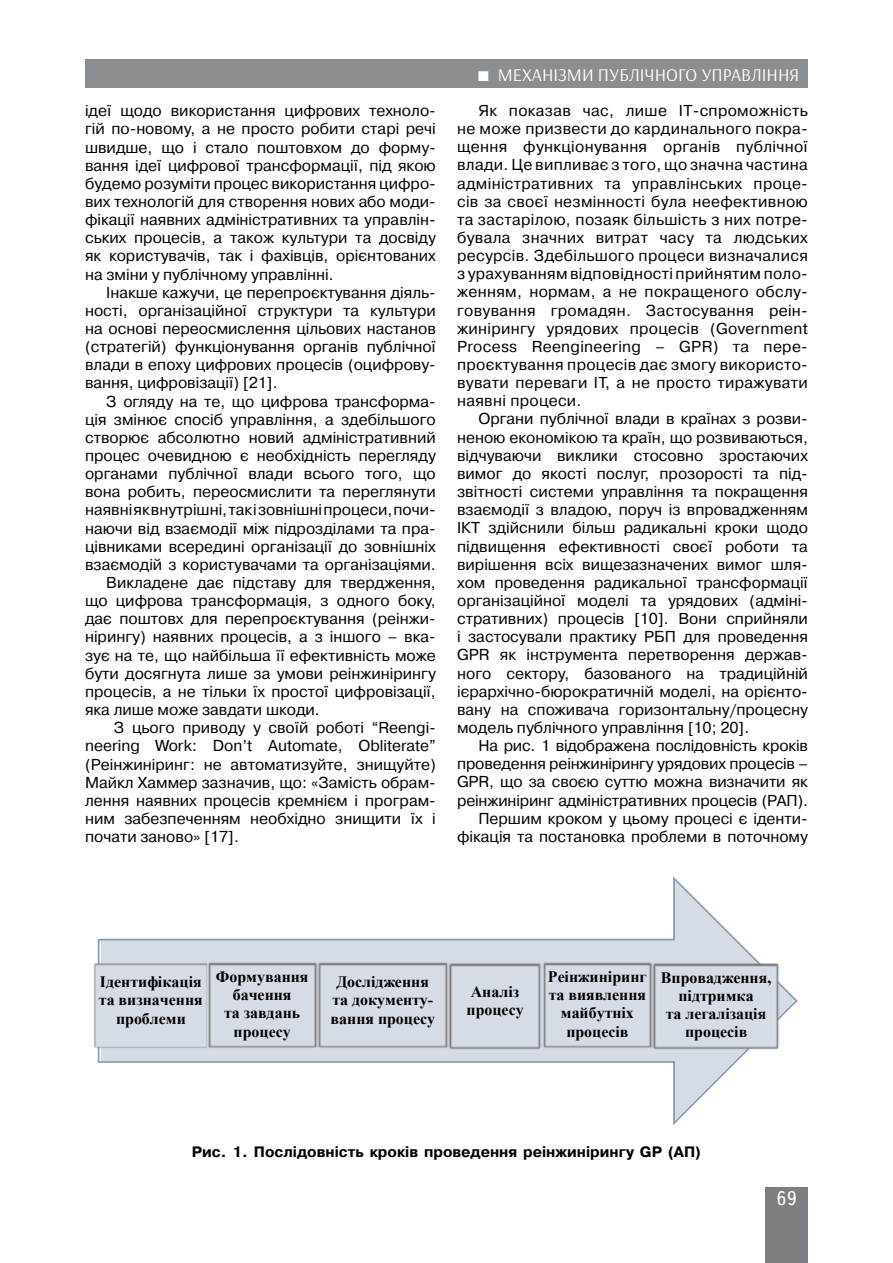
<style>
.page{position:relative;width:893px;height:1263px;background:#fff}
.page>*{position:absolute;margin:0;border:0;box-sizing:border-box;transform-origin:0 0}
.t1{font:19.5px "Ukrainian Text";color:#fff}
.t2{font:18px "Arsenal";color:#fff}
.t3{font:700 15.9px/18.3px "Times New Roman";color:#000;text-align:center}
.t4{font:15.75px/18.1px "Pragmatica C";color:#000;text-align:justify}
.t5{font:700 15px "Pragmatica CTT";color:#000}
</style>
<div class="page">
<div style="left:765px;top:1187px;width:43px;height:76px;background:#7d7e81"></div>
<div style="left:85px;top:60px;width:723px;height:28px;background:#8b8e90"></div>
<svg style="left:97px;top:877px;width:701px;height:248px"></svg>
<img style="left:94px;top:962px;width:685px;height:87px">
<div style="left:96px;top:967px;width:110px;height:77px;background:#d6dce5"></div>
<div style="left:210px;top:967px;width:104px;height:76px;background:#d6dce5"></div>
<div style="left:321px;top:967px;width:124px;height:76px;background:#d6dce5"></div>
<div style="left:452px;top:968px;width:86px;height:76px;background:#d6dce5"></div>
<div style="left:546px;top:967px;width:103px;height:76px;background:#d6dce5"></div>
<div style="left:656px;top:968px;width:120px;height:76px;background:#d6dce5"></div>
<p class="t4" style="left:85px;top:102px;width:352px">ідеї щодо використання цифрових техноло&shy;гій по-новому, а не просто робити старі речі швидше, що і стало поштовхом до форму&shy;вання ідеї цифрової трансформації, під якою будемо розуміти процес використання цифро&shy;вих технологій для створення нових або моди&shy;фікації наявних адміністративних та управлін&shy;ських процесів, а також культури та досвіду як користувачів, так і фахівців, орієнтованих на зміни у публічному управлінні.</p>
<p class="t4" style="left:85px;top:283px;width:352px;text-indent:21px">Інакше кажучи, це перепроєктування діяль&shy;ності, організаційної структури та культури на основі переосмислення цільових настанов (стратегій) функціонування органів публічної влади в епоху цифрових процесів (оцифрову&shy;вання, цифровізації) [21].</p>
<p class="t4" style="left:106px;top:392px;width:331px">З огляду на те, що цифрова трансформа-</p>
<p class="t4" style="left:85px;top:410px;width:352px">ція змінює спосіб управління, а здебільшого</p>
<p class="t4" style="left:85px;top:428px;width:352px">створює абсолютно новий адміністративний</p>
<p class="t4" style="left:85px;top:447px;width:352px">процес очевидною є необхідність перегляду</p>
<p class="t4" style="left:85px;top:465px;width:352px">органами публічної влади всього того, що</p>
<p class="t4" style="left:85px;top:483px;width:352px">вона робить, переосмислити та переглянути</p>
<p class="t4" style="left:85px;top:501px;width:352px">наявні як внутрішні, так і зовнішні процеси, почи-</p>
<p class="t4" style="left:85px;top:519px;width:352px">наючи від взаємодії між підрозділами та пра-</p>
<p class="t4" style="left:85px;top:537px;width:352px">цівниками всередині організації до зовнішніх</p>
<p class="t4" style="left:85px;top:555px;width:352px">взаємодій з користувачами та організаціями.</p>
<p class="t4" style="left:106px;top:574px;width:331px">Викладене дає підставу для твердження,</p>
<p class="t4" style="left:85px;top:592px;width:352px">що цифрова трансформація, з одного боку,</p>
<p class="t4" style="left:85px;top:610px;width:352px">дає поштовх для перепроєктування (реінжи-</p>
<p class="t4" style="left:85px;top:628px;width:352px">нірингу) наявних процесів, а з іншого – вка-</p>
<p class="t4" style="left:85px;top:646px;width:352px">зує на те, що найбільша її ефективність може</p>
<p class="t4" style="left:85px;top:664px;width:352px">бути досягнута лише за умови реінжинірингу</p>
<p class="t4" style="left:85px;top:682px;width:352px">процесів, а не тільки їх простої цифровізації,</p>
<p class="t4" style="left:85px;top:701px;width:236px">яка лише може завдати шкоди.</p>
<p class="t4" style="left:114px;top:719px;width:323px">З цього приводу у своїй роботі “Reengi-</p>
<p class="t4" style="left:85px;top:737px;width:352px">neering Work: Don’t Automate, Obliterate”</p>
<p class="t4" style="left:85px;top:755px;width:352px">(Реінжиніринг: не автоматизуйте, знищуйте)</p>
<p class="t4" style="left:85px;top:773px;width:352px">Майкл Хаммер зазначив, що: «Замість обрам-</p>
<p class="t4" style="left:85px;top:791px;width:352px">лення наявних процесів кремнієм і програм-</p>
<p class="t4" style="left:85px;top:809px;width:352px">ним забезпеченням необхідно знищити їх і</p>
<p class="t4" style="left:85px;top:828px;width:155px">почати заново» [17].</p>
<p class="t2" style="left:456px;top:64px;width:139px">ТЕОРІЯ ТА ІСТОРІЯ</p>
<p class="t2" style="left:498px;top:64px;width:303px">МЕХАНІЗМИ ПУБЛІЧНОГО УПРАВЛІННЯ</p>
<p class="t4" style="left:457px;top:102px;width:352px;text-indent:21px">Як показав час, лише ІТ-спроможність не може призвести до кардинального покра&shy;щення функціонування органів публічної влади. Це випливає з того, що значна частина адміністративних та управлінських проце&shy;сів за своєї незмінності була неефективною та застарілою, позаяк більшість з них потре&shy;бувала значних витрат часу та людських ресурсів. Здебільшого процеси визначалися з урахуванням відповідності прийнятим поло&shy;женням, нормам, а не покращеного обслу&shy;говування громадян. Застосування реін&shy;жинірингу урядових процесів (Government Process Reengineering – GPR) та пере&shy;проєктування процесів дає змогу використо&shy;вувати переваги ІТ, а не просто тиражувати наявні процеси.</p>
<p class="t4" style="left:457px;top:410px;width:352px;text-indent:21px">Органи публічної влади в країнах з розви&shy;неною економікою та країн, що розвиваються, відчуваючи виклики стосовно зростаючих вимог до якості послуг, прозорості та під&shy;звітності системи управління та покращення взаємодії з владою, поруч із впровадженням ІКТ здійснили більш радикальні кроки щодо підвищення ефективності своєї роботи та вирішення всіх вищезазначених вимог шля&shy;хом проведення радикальної трансформації організаційної моделі та урядових (адміні&shy;стративних) процесів [10]. Вони сприйняли і застосували практику РБП для проведення GPR як інструмента перетворення держав&shy;ного сектору, базованого на традиційній ієрархічно-бюрократичній моделі, на орієнто&shy;вану на споживача горизонтальну/процесну модель публічного управління [10; 20].</p>
<p class="t4" style="left:457px;top:737px;width:352px;text-align:right">На рис. 1 відображена послідовність кроків проведення реінжинірингу урядових процесів – GPR, що за своєю суттю можна визначити як реінжиніринг адміністративних процесів (РАП).<br>Першим кроком у цьому процесі є іденти&shy;фікація та постановка проблеми в поточному</p>
<p class="t3" style="left:99px;top:972px;width:105px">Ідентифікація та визначення проблеми</p>
<p class="t3" style="left:216px;top:967px;width:94px">Формування бачення<br>та завдань процесу</p>
<p class="t3" style="left:331px;top:972px;width:106px">Дослідження та документу&shy;вання процесу</p>
<p class="t3" style="left:467px;top:982px;width:59px;text-align:left">Аналіз процесу</p>
<p class="t3" style="left:548px;top:967px;width:100px">Реінжиніринг та виявлення майбутніх процесів</p>
<p class="t3" style="left:661px;top:968px;width:112px">Впровадження, підтримка<br>та легалізація процесів</p>
<p class="t5" style="left:192px;top:1143px;width:511px">Рис. 1. Послідовність кроків проведення реінжинірингу GP (АП)</p>
<p class="t1" style="left:776px;top:1188px;width:22px">69</p>
</div>
